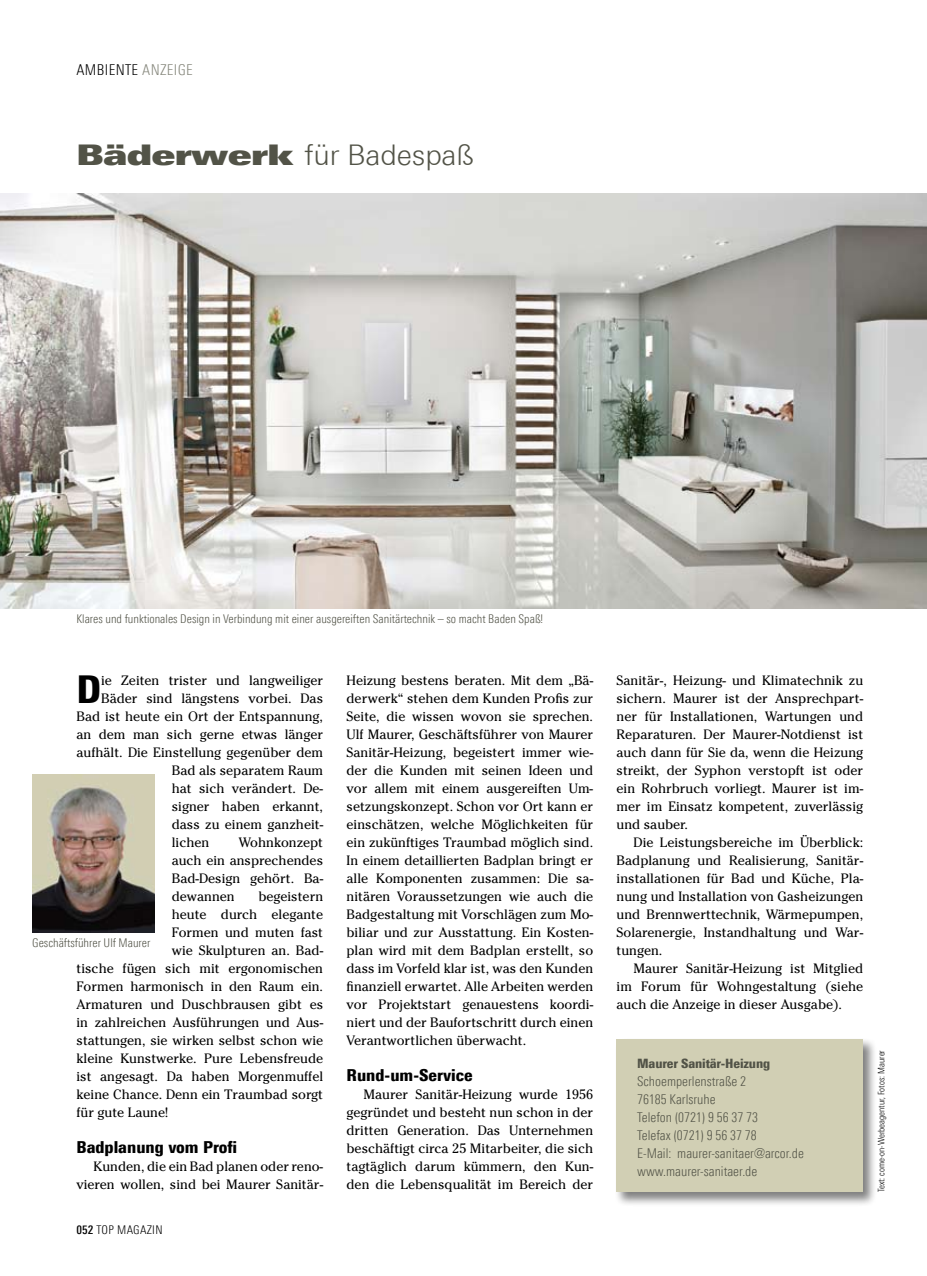
<style>
.page{position:relative;width:927px;height:1276px;background:#fff}
.page>*{position:absolute;margin:0;border:0;box-sizing:border-box;transform-origin:0 0}
.t1{font:900 38.4px "Linotype Univers 820 Cn";color:#000}
.t2{font:300 28.5px "Linotype Univers 330";letter-spacing:-.005em;color:#525347}
.t3{font:900 16.5px "Linotype Univers 820 Cn";color:#000}
.t4{font:300 15px "Linotype Univers 320 Cn";letter-spacing:.025em;color:#000}
.t5{font:13.5px/18px "Cheltenham Std";color:#000;text-align:justify}
.t6{font:300 13.5px/18px "Linotype Univers 320 Cn";color:#525347}
.t7{font:900 12.9px "Linotype Univers 820 Cn";letter-spacing:-.01em;color:#525347}
.t8{font:300 12px "Linotype Univers 320 Cn";color:#525347}
.t9{font:300 12px "Linotype Univers 320 Cn";letter-spacing:.025em;color:#000}
.t10{font:300 9px "Linotype Univers 320 Cn";color:#000}
.s1{color:#85867b}
.s2{font-family:"Linotype Univers 940 Ex X Black";font-weight:400}
.s3{font-family:"Linotype Univers 520 Cn";font-weight:500}
</style>
<div class="page">
<div style="left:614px;top:1037px;width:270px;height:175px;background:#000;opacity:.5"></div>
<div style="left:617px;top:1039px;width:246px;height:153px;background:#d1cfb4"></div>
<img style="left:0;top:194px;width:927px;height:414px">
<img style="left:32px;top:774px;width:123px;height:158px">
<p class="t4" style="left:77px;top:61px;width:118px">Ambiente <span class="s1">Anzeige</span></p>
<h2 class="t2" style="left:77px;top:138px;width:398px"><span class="s2">Bäderwerk</span> für Badespaß</h2>
<p class="t8" style="left:77px;top:611px;width:468px">Klares und funktionales Design in Verbindung mit einer ausgereiften Sanitärtechnik – so macht Baden Spaß!</p>
<h1 class="t1" style="left:77px;top:665px;width:26px">D</h1>
<p class="t5" style="left:101px;top:671px;width:223px">ie Zeiten trister und langweiliger</p>
<p class="t5" style="left:101px;top:689px;width:223px">Bäder sind längstens vorbei. Das</p>
<p class="t5" style="left:77px;top:707px;width:248px">Bad ist heute ein Ort der Entspannung,</p>
<p class="t5" style="left:77px;top:725px;width:248px">an dem man sich gerne etwas länger</p>
<p class="t5" style="left:77px;top:743px;width:248px">aufhält. Die Einstellung gegenüber dem</p>
<p class="t5" style="left:172px;top:761px;width:153px">Bad als separatem Raum</p>
<p class="t5" style="left:172px;top:779px;width:153px">hat sich verändert. De-</p>
<p class="t5" style="left:172px;top:797px;width:153px">signer haben erkannt,</p>
<p class="t5" style="left:172px;top:815px;width:153px">dass zu einem ganzheit-</p>
<p class="t5" style="left:172px;top:833px;width:39px">lichen</p>
<p class="t5" style="left:172px;top:833px;width:153px;text-indent:67px">Wohnkonzept auch ein ansprechendes Bad-Design gehört. Ba&shy;dewannen</p>
<p class="t5" style="left:258px;top:887px;width:66px">begeistern</p>
<p class="t5" style="left:172px;top:905px;width:153px">heute durch elegante</p>
<p class="t5" style="left:172px;top:923px;width:153px">Formen und muten fast</p>
<p class="t5" style="left:172px;top:941px;width:153px">wie Skulpturen an. Bad-</p>
<p class="t5" style="left:77px;top:959px;width:248px">tische fügen sich mit ergonomischen</p>
<p class="t5" style="left:77px;top:977px;width:248px">Formen harmonisch in den Raum ein.</p>
<p class="t5" style="left:77px;top:995px;width:248px">Armaturen und Duschbrausen gibt es</p>
<p class="t5" style="left:77px;top:1013px;width:248px">in zahlreichen Ausführungen und Aus-</p>
<p class="t5" style="left:77px;top:1031px;width:248px">stattungen, sie wirken selbst schon wie</p>
<p class="t5" style="left:77px;top:1049px;width:248px">kleine Kunstwerke. Pure Lebensfreude</p>
<p class="t5" style="left:77px;top:1067px;width:248px">ist angesagt. Da haben Morgenmuffel</p>
<p class="t5" style="left:77px;top:1085px;width:248px">keine Chance. Denn ein Traumbad sorgt</p>
<p class="t5" style="left:77px;top:1103px;width:93px">für gute Laune!</p>
<p class="t3" style="left:77px;top:1137px;width:162px">Badplanung vom Profi</p>
<p class="t5" style="left:77px;top:1157px;width:248px;text-align:right">Kunden, die ein Bad planen oder reno&shy;vieren wollen, sind bei Maurer Sanitär-</p>
<p class="t8" style="left:32px;top:936px;width:120px">Geschäftsführer Ulf Maurer</p>
<p class="t9" style="left:77px;top:1222px;width:88px"><span class="s3">052</span> TOP Magazin</p>
<p class="t5" style="left:347px;top:671px;width:248px">Heizung bestens beraten. Mit dem „Bä&shy;derwerk“ stehen dem Kunden Profis zur Seite, die wissen wovon sie sprechen.<br>Ulf Maurer, Geschäftsführer von Maurer Sanitär-Heizung, begeistert immer wie&shy;der die Kunden mit seinen Ideen und vor allem mit einem ausgereiften Um&shy;setzungskonzept. Schon vor Ort kann er einschätzen, welche Möglichkeiten für ein zukünftiges Traumbad möglich sind.<br>In einem detaillierten Badplan bringt er alle Komponenten zusammen: Die sa&shy;nitären Voraussetzungen wie auch die Badgestaltung mit Vorschlägen zum Mo&shy;biliar und zur Ausstattung. Ein Kosten&shy;plan wird mit dem Badplan erstellt, so dass im Vorfeld klar ist, was den Kunden finanziell erwartet. Alle Arbeiten werden vor Projektstart genauestens koordi&shy;niert und der Baufortschritt durch einen Verantwortlichen überwacht.</p>
<p class="t3" style="left:347px;top:1065px;width:128px">Rund-um-Service</p>
<p class="t5" style="left:347px;top:1085px;width:248px;text-indent:17px">Maurer Sanitär-Heizung wurde 1956 gegründet und besteht nun schon in der dritten Generation. Das Unternehmen beschäftigt circa 25 Mitarbeiter, die sich tagtäglich darum kümmern, den Kun&shy;den die Lebensqualität im Bereich der</p>
<p class="t5" style="left:617px;top:671px;width:248px">Sanitär-, Heizung- und Klimatechnik zu sichern. Maurer ist der Ansprechpart&shy;ner für Installationen, Wartungen und Reparaturen. Der Maurer-Notdienst ist auch dann für Sie da, wenn die Heizung streikt, der Syphon verstopft ist oder ein Rohrbruch vorliegt. Maurer ist im&shy;mer im Einsatz kompetent, zuverlässig und sauber.</p>
<p class="t5" style="left:617px;top:833px;width:248px;text-indent:17px">Die Leistungsbereiche im Überblick:<br>Badplanung und Realisierung, Sanitär&shy;installationen für Bad und Küche, Pla&shy;nung und Installation von Gasheizungen und Brennwerttechnik, Wärmepumpen, Solarenergie, Instandhaltung und War&shy;tungen.</p>
<p class="t5" style="left:617px;top:959px;width:248px;text-indent:17px">Maurer Sanitär-Heizung ist Mitglied im Forum für Wohngestaltung (siehe auch die Anzeige in dieser Ausgabe).</p>
<p class="t7" style="left:637px;top:1055px;width:135px">Maurer Sanitär-Heizung</p>
<p class="t6" style="left:637px;top:1072px;width:168px">Schoemperlenstraße 2<br>76185 Karlsruhe<br>Telefon (0721) 9 56 37 73<br>Telefax (0721) 9 56 37 78<br>E-Mail: maurer-sanitaer@arcor.de www.maurer-sanitaer.de</p>
<p class="t10" style="left:876px;top:1192px;width:144px;rotate:-90deg">Text: come-on-Werbeagentur, Fotos: M aurer</p>
</div>
